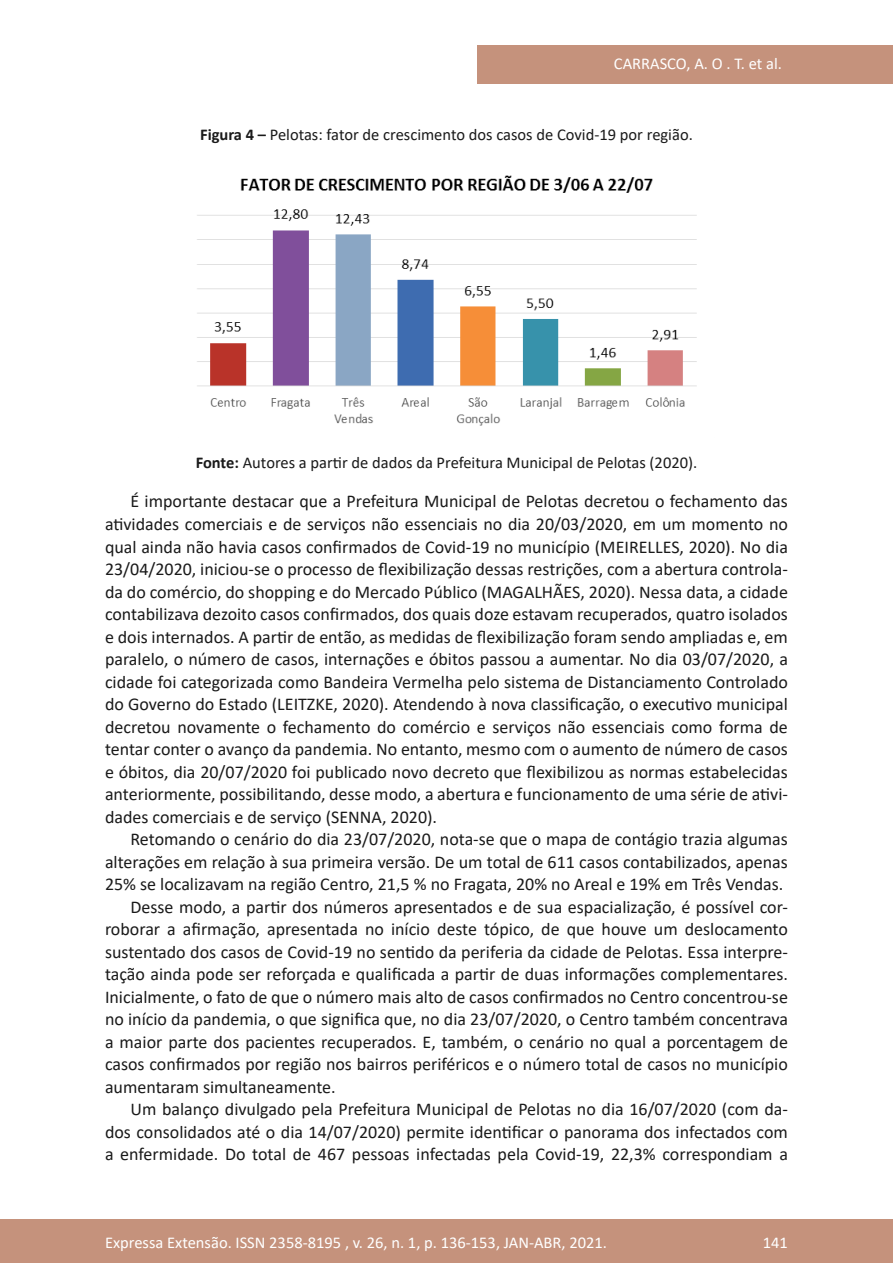
<style>
.page{position:relative;width:893px;height:1263px;background:#fff}
.page>*{position:absolute;margin:0;border:0;box-sizing:border-box;transform-origin:0 0}
.Principal_-_Texto{font:18px/22.5px "Calibri";color:#1a1a1a;text-align:justify}
.t1{font:16.5px "Calibri";color:#fff}
.Quadro_-_Legenda{font:16.5px "Calibri";color:#1a1a1a}
.Quadro_-_Título{font:16.5px "Calibri";color:#1a1a1a}
.s1{font-weight:700}
</style>
<div class="page">
<div style="left:0;top:1219px;width:893px;height:44px;background:#c5927c"></div>
<div style="left:477px;top:45px;width:416px;height:39px;background:#c5927c"></div>
<img style="left:197px;top:175px;width:500px;height:251px">
<p class="t1" style="left:614px;top:52px;width:170px">CARRASCO, A. O . T. et al.</p>
<p class="Quadro_-_Título" style="left:200px;top:123px;width:494px"><span class="s1">Figura 4 –</span> Pelotas: fator de crescimento dos casos de Covid-19 por região.</p>
<p class="Quadro_-_Legenda" style="left:196px;top:452px;width:503px"><span class="s1">Fonte:</span> Autores a partir de dados da Prefeitura Municipal de Pelotas (2020).</p>
<p class="Principal_-_Texto" style="left:105px;top:490px;width:684px;text-indent:26px">É importante destacar que a Prefeitura Municipal de Pelotas decretou o fechamento das atividades comerciais e de serviços não essenciais no dia 20/03/2020, em um momento no qual ainda não havia casos confirmados de Covid-19 no município (MEIRELLES, 2020). No dia 23/04/2020, iniciou-se o processo de flexibilização dessas restrições, com a abertura controla&shy;da do comércio, do shopping e do Mercado Público (MAGALHÃES, 2020). Nessa data, a cidade contabilizava dezoito casos confirmados, dos quais doze estavam recuperados, quatro isolados e dois internados. A partir de então, as medidas de flexibilização foram sendo ampliadas e, em paralelo, o número de casos, internações e óbitos passou a aumentar. No dia 03/07/2020, a cidade foi categorizada como Bandeira Vermelha pelo sistema de Distanciamento Controlado do Governo do Estado (LEITZKE, 2020). Atendendo à nova classificação, o executivo municipal decretou novamente o fechamento do comércio e serviços não essenciais como forma de tentar conter o avanço da pandemia. No entanto, mesmo com o aumento de número de casos e óbitos, dia 20/07/2020 foi publicado novo decreto que flexibilizou as normas estabelecidas anteriormente, possibilitando, desse modo, a abertura e funcionamento de uma série de ativi&shy;dades comerciais e de serviço (SENNA, 2020).</p>
<p class="Principal_-_Texto" style="left:105px;top:827px;width:684px;text-indent:26px">Retomando o cenário do dia 23/07/2020, nota-se que o mapa de contágio trazia algumas alterações em relação à sua primeira versão. De um total de 611 casos contabilizados, apenas 25% se localizavam na região Centro, 21,5 % no Fragata, 20% no Areal e 19% em Três Vendas.</p>
<p class="Principal_-_Texto" style="left:105px;top:895px;width:684px;text-indent:26px">Desse modo, a partir dos números apresentados e de sua espacialização, é possível cor&shy;roborar a afirmação, apresentada no início deste tópico, de que houve um deslocamento sustentado dos casos de Covid-19 no sentido da periferia da cidade de Pelotas. Essa interpre&shy;tação ainda pode ser reforçada e qualificada a partir de duas informações complementares.<br>Inicialmente, o fato de que o número mais alto de casos confirmados no Centro concentrou-se no início da pandemia, o que significa que, no dia 23/07/2020, o Centro também concentrava a maior parte dos pacientes recuperados. E, também, o cenário no qual a porcentagem de casos confirmados por região nos bairros periféricos e o número total de casos no município aumentaram simultaneamente.</p>
<p class="Principal_-_Texto" style="left:105px;top:1097px;width:684px;text-indent:26px">Um balanço divulgado pela Prefeitura Municipal de Pelotas no dia 16/07/2020 (com da&shy;dos consolidados até o dia 14/07/2020) permite identificar o panorama dos infectados com a enfermidade. Do total de 467 pessoas infectadas pela Covid-19, 22,3% correspondiam a</p>
<p class="t1" style="left:105px;top:1230px;width:503px">Expressa Extensão. ISSN 2358-8195 , v. 26, n. 1, p. 136-153, JAN-ABR, 2021.</p>
<p class="t1" style="left:763px;top:1230px;width:27px">141</p>
</div>
